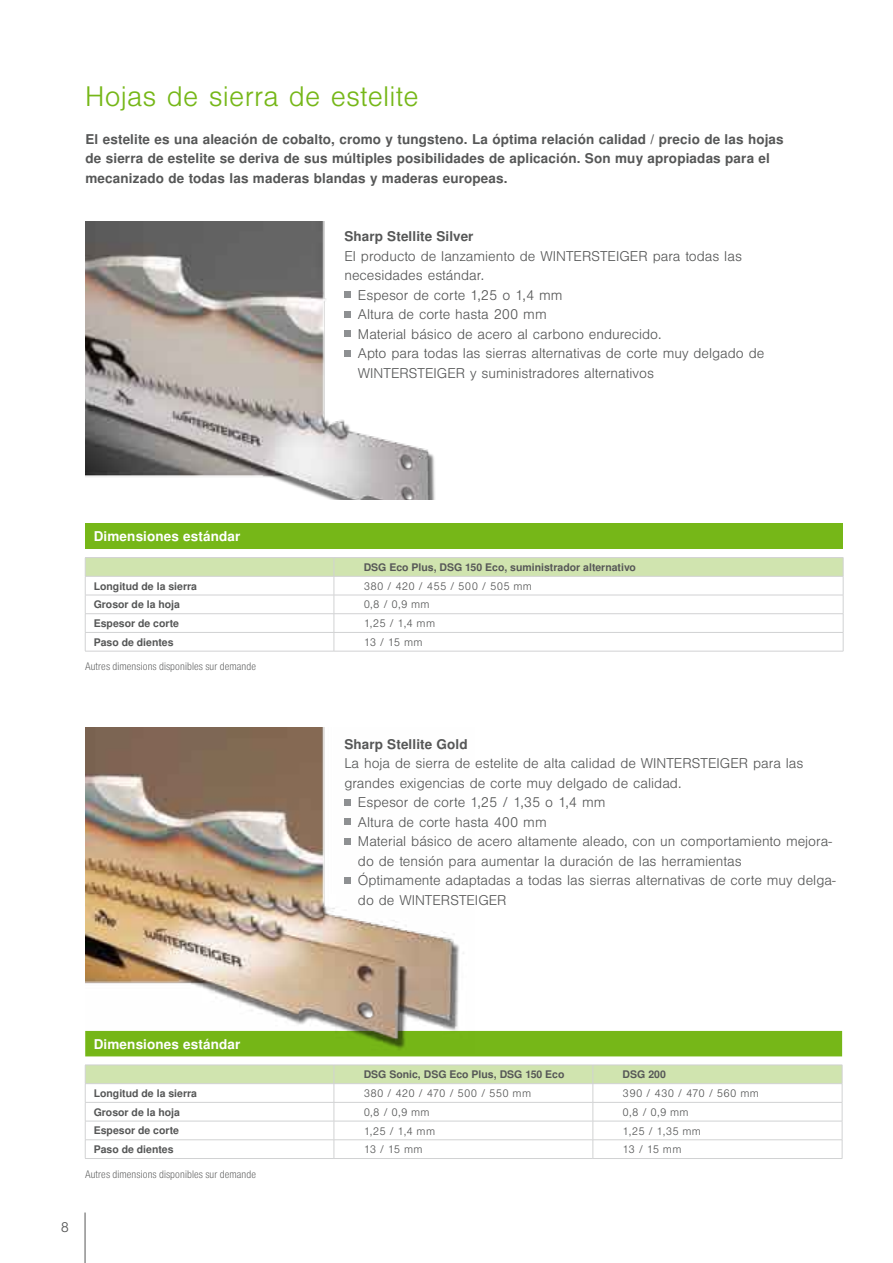
<style>
.page{position:relative;width:893px;height:1263px;background:#fff}
.page>*{position:absolute;margin:0;border:0;box-sizing:border-box;transform-origin:0 0}
.t1{font:300 27px "Nimbus San LOT";letter-spacing:.01em;color:#76b718}
.t2{font:300 13.5px "Nimbus San LOT";color:#565757}
.t3{font:700 13.5px/19.5px "Nimbus San LOT";letter-spacing:.01em;color:#565757}
.t4{font:700 13.5px "Nimbus San LOT";letter-spacing:.01em;color:#fff}
.t5{font:700 10.5px "Nimbus San LOT";color:#565757}
.t6{font:300 10.5px "Nimbus San LOT";letter-spacing:.02em;color:#565757}
.t7{font:10.5px "Nimbus San LOT Lig Con";letter-spacing:.01em;color:#565757}
</style>
<div class="page">
<hr style="left:85px;top:1212px;width:1px;height:51px;background:#565757">
<div style="left:85px;top:524px;width:758px;height:25px;background:#76b718"></div>
<hr style="left:85px;top:651px;width:249px;height:1px;background:#d1d2d3">
<hr style="left:334px;top:651px;width:509px;height:1px;background:#d1d2d3">
<svg style="left:85px;top:558px;width:759px;height:93px"></svg>
<hr style="left:85px;top:557px;width:249px;height:1px;background:#d1d2d3">
<hr style="left:334px;top:557px;width:509px;height:1px;background:#d1d2d3">
<img style="left:85px;top:221px;width:350px;height:278px">
<div style="left:85px;top:1031px;width:757px;height:25px;background:#76b718"></div>
<hr style="left:85px;top:1158px;width:249px;height:1px;background:#d1d2d3">
<hr style="left:334px;top:1158px;width:259px;height:1px;background:#d1d2d3">
<hr style="left:593px;top:1158px;width:249px;height:1px;background:#d1d2d3">
<svg style="left:85px;top:1065px;width:758px;height:93px"></svg>
<hr style="left:85px;top:1065px;width:249px;height:1px;background:#d1d2d3">
<hr style="left:334px;top:1065px;width:259px;height:1px;background:#d1d2d3">
<hr style="left:593px;top:1065px;width:249px;height:1px;background:#d1d2d3">
<img style="left:85px;top:728px;width:389px;height:325px">
<div style="left:344px;top:291px;width:7px;height:7px;background:#8e9092"></div>
<div style="left:344px;top:311px;width:7px;height:6px;background:#8e9092"></div>
<div style="left:344px;top:330px;width:7px;height:7px;background:#8e9092"></div>
<div style="left:344px;top:350px;width:7px;height:6px;background:#8e9092"></div>
<div style="left:344px;top:799px;width:7px;height:6px;background:#8e9092"></div>
<div style="left:344px;top:818px;width:7px;height:7px;background:#8e9092"></div>
<div style="left:344px;top:838px;width:7px;height:6px;background:#8e9092"></div>
<div style="left:344px;top:877px;width:7px;height:6px;background:#8e9092"></div>
<h1 class="t1" style="left:85px;top:81px;width:335px">Hojas de sierra de estelite</h1>
<p class="t3" style="left:86px;top:130px;width:700px">El estelite es una aleación de cobalto, cromo y tungsteno. La óptima relación calidad / precio de las hojas de sierra de estelite se deriva de sus múltiples posibilidades de aplicación. Son muy apropiadas para el mecanizado de todas las maderas blandas y maderas europeas.</p>
<p class="t3" style="left:344px;top:227px;width:131px">Sharp Stellite Silver</p>
<p class="t2" style="left:344px;top:248px;width:399px">El producto de lanzamiento de WINTERSTEIGER para todas las</p>
<p class="t2" style="left:344px;top:268px;width:141px">necesidades estándar.</p>
<p class="t2" style="left:358px;top:287px;width:206px">Espesor de corte 1,25 o 1,4 mm</p>
<p class="t2" style="left:358px;top:307px;width:190px">Altura de corte hasta 200 mm</p>
<p class="t2" style="left:358px;top:326px;width:305px">Material básico de acero al carbono endurecido.</p>
<p class="t2" style="left:358px;top:346px;width:408px">Apto para todas las sierras alternativas de corte muy delgado de</p>
<p class="t2" style="left:358px;top:365px;width:298px">WINTERSTEIGER y suministradores alternativos</p>
<p class="t4" style="left:94px;top:528px;width:148px">Dimensiones estándar</p>
<p class="t5" style="left:364px;top:561px;width:274px">DSG Eco Plus, DSG 150 Eco, suministrador alternativo</p>
<p class="t5" style="left:94px;top:580px;width:105px">Longitud de la sierra</p>
<p class="t6" style="left:364px;top:580px;width:170px">380 / 420 / 455 / 500 / 505 mm</p>
<p class="t5" style="left:94px;top:598px;width:88px">Grosor de la hoja</p>
<p class="t6" style="left:364px;top:599px;width:68px">0,8 / 0,9 mm</p>
<p class="t5" style="left:94px;top:617px;width:87px">Espesor de corte</p>
<p class="t6" style="left:364px;top:617px;width:73px">1,25 / 1,4 mm</p>
<p class="t5" style="left:94px;top:636px;width:81px">Paso de dientes</p>
<p class="t6" style="left:364px;top:636px;width:60px">13 / 15 mm</p>
<p class="t7" style="left:85px;top:660px;width:173px">Autres dimensions disponibles sur demande</p>
<p class="t3" style="left:344px;top:735px;width:125px">Sharp Stellite Gold</p>
<p class="t2" style="left:344px;top:756px;width:460px">La hoja de sierra de estelite de alta calidad de WINTERSTEIGER para las</p>
<p class="t2" style="left:344px;top:775px;width:338px">grandes exigencias de corte muy delgado de calidad.</p>
<p class="t2" style="left:358px;top:795px;width:249px">Espesor de corte 1,25 / 1,35 o 1,4 mm</p>
<p class="t2" style="left:358px;top:814px;width:190px">Altura de corte hasta 400 mm</p>
<p class="t2" style="left:358px;top:834px;width:475px">Material básico de acero altamente aleado, con un comportamiento mejora-</p>
<p class="t2" style="left:358px;top:853px;width:385px">do de tensión para aumentar la duración de las herramientas</p>
<p class="t2" style="left:358px;top:873px;width:479px">Óptimamente adaptadas a todas las sierras alternativas de corte muy delga-</p>
<p class="t2" style="left:358px;top:892px;width:150px">do de WINTERSTEIGER</p>
<p class="t2" style="left:61px;top:1219px;width:10px">8</p>
<p class="t4" style="left:94px;top:1036px;width:148px">Dimensiones estándar</p>
<p class="t5" style="left:364px;top:1068px;width:202px">DSG Sonic, DSG Eco Plus, DSG 150 Eco</p>
<p class="t5" style="left:623px;top:1068px;width:45px">DSG 200</p>
<p class="t5" style="left:94px;top:1087px;width:105px">Longitud de la sierra</p>
<p class="t6" style="left:364px;top:1087px;width:169px">380 / 420 / 470 / 500 / 550 mm</p>
<p class="t6" style="left:623px;top:1087px;width:138px">390 / 430 / 470 / 560 mm</p>
<p class="t5" style="left:94px;top:1106px;width:88px">Grosor de la hoja</p>
<p class="t6" style="left:364px;top:1106px;width:68px">0,8 / 0,9 mm</p>
<p class="t6" style="left:623px;top:1106px;width:68px">0,8 / 0,9 mm</p>
<p class="t5" style="left:94px;top:1124px;width:87px">Espesor de corte</p>
<p class="t6" style="left:364px;top:1125px;width:73px">1,25 / 1,4 mm</p>
<p class="t6" style="left:623px;top:1125px;width:80px">1,25 / 1,35 mm</p>
<p class="t5" style="left:94px;top:1143px;width:81px">Paso de dientes</p>
<p class="t6" style="left:364px;top:1143px;width:60px">13 / 15 mm</p>
<p class="t6" style="left:623px;top:1143px;width:60px">13 / 15 mm</p>
<p class="t7" style="left:85px;top:1168px;width:173px">Autres dimensions disponibles sur demande</p>
</div>
